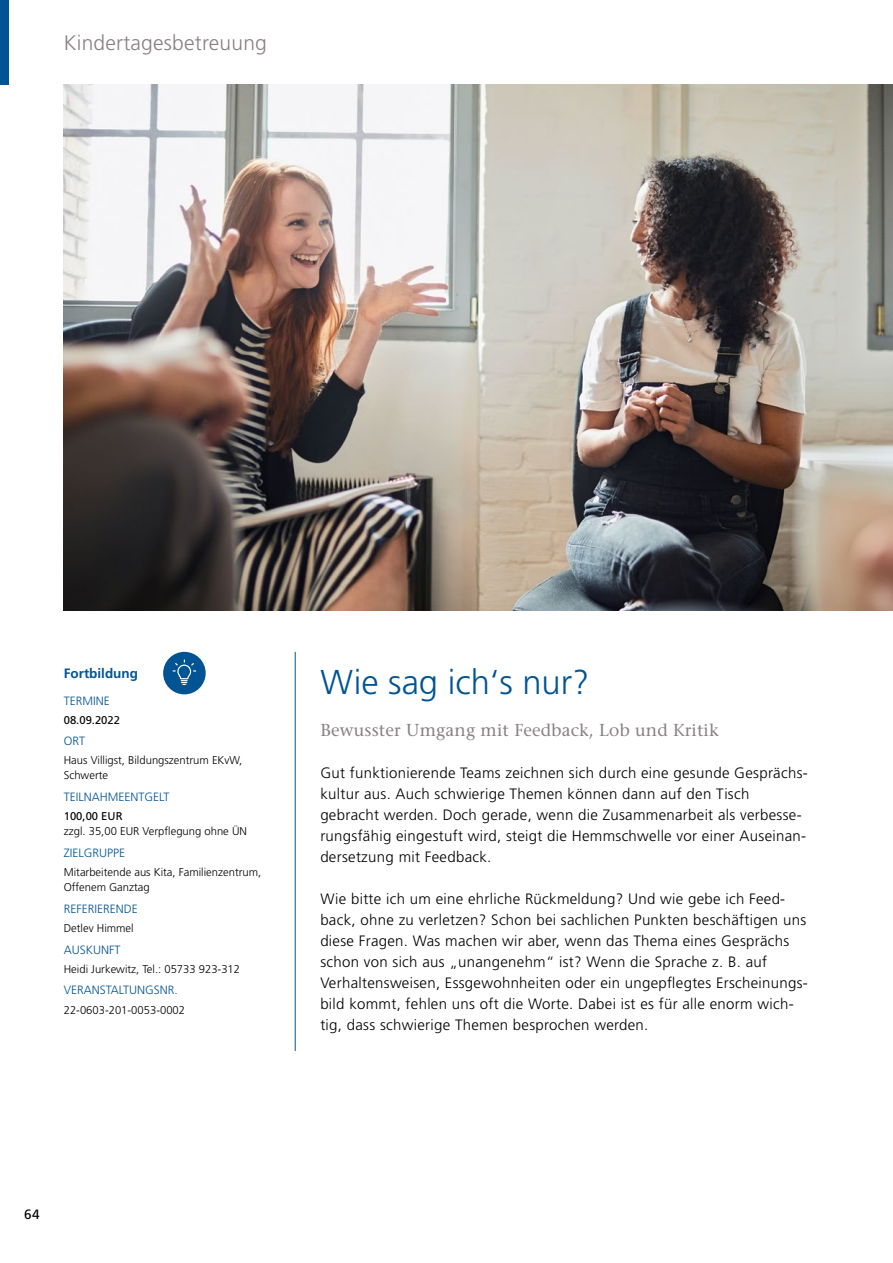
<style>
.page{position:relative;width:893px;height:1263px;background:#fff}
.page>*{position:absolute;margin:0;border:0;box-sizing:border-box;transform-origin:0 0}
.t1{font:300 34.5px "Frutiger LT Std";color:#005493}
.t2{font:300 21px "Frutiger LT Std";letter-spacing:.01em;color:#878185}
.t3{font:500 17.25px "Stone Serif Std";letter-spacing:.01em;color:#878185}
.t4{font:300 15px/21px "Frutiger LT Std";letter-spacing:.02em;color:#000}
.t5{font:700 13.5px "Frutiger LT Std";color:#005493}
.t6{font:13.5px "Frutiger LT Std";color:#000}
.t7{font:300 12px "Frutiger LT Std";color:#005493}
.t8{font:300 11.25px/15px "Frutiger LT Std";color:#000}
.t9{font:11.25px "Frutiger LT Std";color:#000}
</style>
<div class="page">
<div style="left:0;top:0;width:9px;height:84px;background:#005493"></div>
<hr style="left:295px;top:652px;width:1px;height:399px;background:#005493">
<div style="left:163px;top:652px;width:43px;height:42px;background:#005493;border-radius:50%"></div>
<svg style="left:173px;top:659px;width:23px;height:26px"></svg>
<img style="left:64px;top:85px;width:829px;height:525px">
<p class="t2" style="left:64px;top:31px;width:205px">Kindertagesbetreuung</p>
<p class="t5" style="left:64px;top:666px;width:76px">Fortbildung</p>
<h4 class="t7" style="left:64px;top:693px;width:48px">TERMINE</h4>
<p class="t9" style="left:64px;top:713px;width:58px">08.09.2022</p>
<h4 class="t7" style="left:64px;top:734px;width:23px">ORT</h4>
<p class="t8" style="left:64px;top:753px;width:180px">Haus Villigst, Bildungszentrum EKvW,<br>Schwerte</p>
<h4 class="t7" style="left:64px;top:790px;width:107px">TEILNAHMEENTGELT</h4>
<p class="t9" style="left:64px;top:810px;width:60px">100,00 EUR</p>
<p class="t8" style="left:64px;top:824px;width:185px">zzgl. 35,00 EUR Verpflegung ohne ÜN</p>
<h4 class="t7" style="left:64px;top:846px;width:63px">ZIELGRUPPE</h4>
<p class="t8" style="left:64px;top:865px;width:199px">Mitarbeitende aus Kita, Familienzentrum,<br>Offenem Ganztag</p>
<h4 class="t7" style="left:64px;top:902px;width:76px">REFERIERENDE</h4>
<p class="t8" style="left:64px;top:921px;width:71px">Detlev Himmel</p>
<h4 class="t7" style="left:64px;top:943px;width:58px">AUSKUNFT</h4>
<p class="t8" style="left:64px;top:961px;width:178px">Heidi Jurkewitz, Tel.: 05733 923-312</p>
<h4 class="t7" style="left:64px;top:983px;width:116px">VERANSTALTUNGSNR.</h4>
<p class="t8" style="left:64px;top:1002px;width:123px">22-0603-201-0053-0002</p>
<h3 class="t1" style="left:320px;top:662px;width:271px">Wie sag ich‘s nur?</h3>
<p class="t3" style="left:320px;top:720px;width:400px">Bewusster Umgang mit Feedback, Lob und Kritik</p>
<p class="t4" style="left:320px;top:762px;width:489px">Gut funktionierende Teams zeichnen sich durch eine gesunde Gesprächs&shy;kultur aus. Auch schwierige Themen können dann auf den Tisch gebracht werden. Doch gerade, wenn die Zusammenarbeit als verbesse&shy;rungsfähig eingestuft wird, steigt die Hemmschwelle vor einer Auseinan&shy;dersetzung mit Feedback.</p>
<p class="t4" style="left:320px;top:888px;width:489px">Wie bitte ich um eine ehrliche Rückmeldung? Und wie gebe ich Feed&shy;back, ohne zu verletzen? Schon bei sachlichen Punkten beschäftigen uns diese Fragen. Was machen wir aber, wenn das Thema eines Gesprächs schon von sich aus „unangenehm“ ist? Wenn die Sprache z. B. auf Verhaltensweisen, Essgewohnheiten oder ein ungepflegtes Erscheinungs&shy;bild kommt, fehlen uns oft die Worte. Dabei ist es für alle enorm wich&shy;tig, dass schwierige Themen besprochen werden.</p>
<p class="t6" style="left:24px;top:1206px;width:17px">64</p>
</div>
